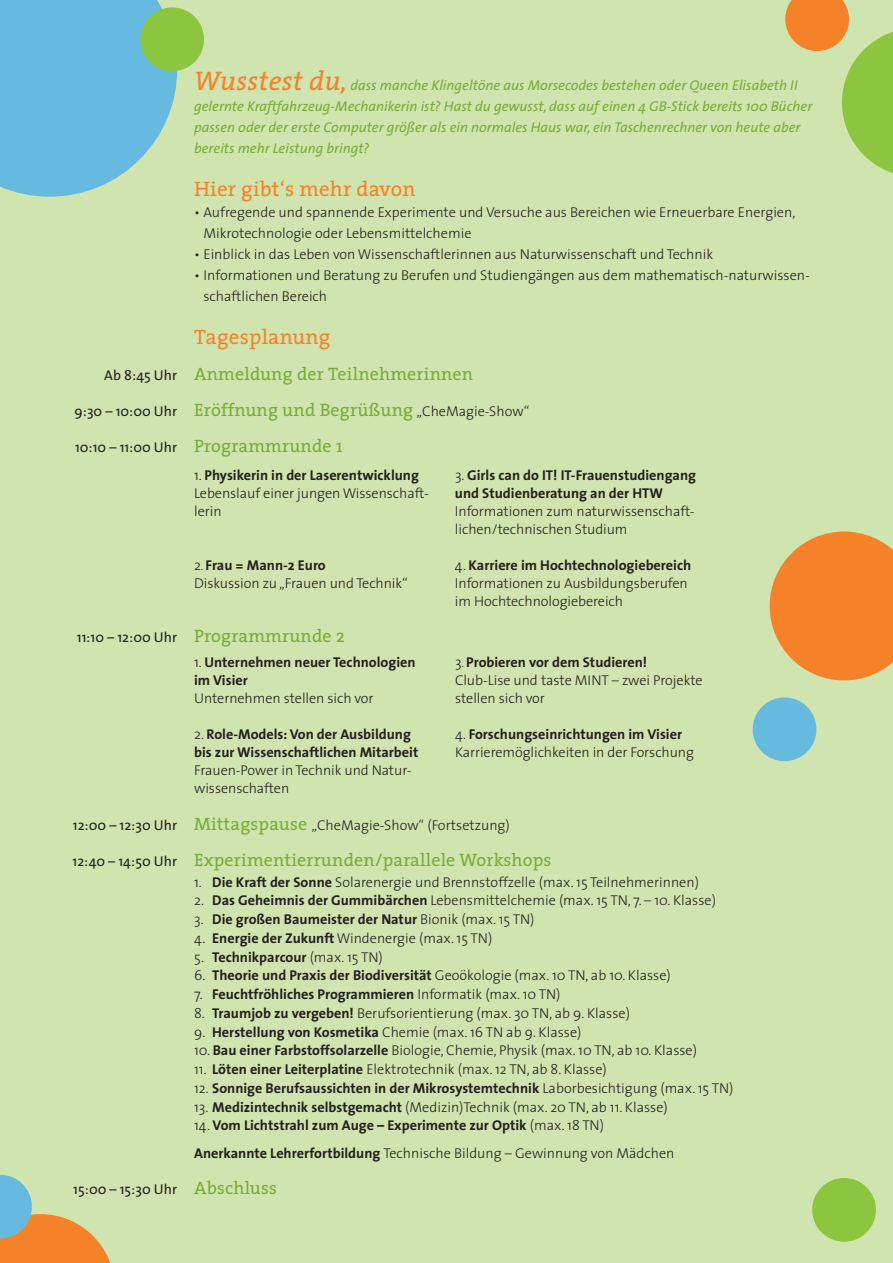
<style>
.page{position:relative;width:893px;height:1263px;background:#cfe4ae}
.page>*{position:absolute;margin:0;border:0;box-sizing:border-box;transform-origin:0 0}
.t1{font:21px "The Serif";letter-spacing:.01em;color:#f58229}
.t2{font:18px/36px "The Serif";letter-spacing:.01em;color:#79ad36}
.t3{font:300 14.25px/18px "The Sans";color:#231f20}
.t4{font:700 14.25px/18px "The Sans";color:#231f20}
.t5{font:italic 14.25px/21px "The Sans";color:#79ad36}
.t6{font:14.25px "The Sans";color:#231f20}
.s1{font-family:"The Serif";font-size:27px;color:#f58229}
.s2{font-family:"The Sans";font-weight:300;font-size:14.25px;color:#231f20}
.s3{font-weight:700}
.s4{font-style:italic;font-size:12px}
.s5{font-weight:300}
.s6{font-size:12px}
.s7{font-family:"The Serif";font-weight:400;font-size:18px;color:#79ad36}
</style>
<div class="page">
<svg style="left:0;top:0;width:177px;height:197px;background:#72bed9"></svg>
<svg style="left:0;top:1175px;width:111px;height:88px"></svg>
<div style="left:812px;top:1178px;width:64px;height:64px;background:#8bc63e;border-radius:50%"></div>
<svg style="left:785px;top:0;width:108px;height:173px"></svg>
<svg style="left:770px;top:531px;width:123px;height:149px"></svg>
<div style="left:753px;top:697px;width:63px;height:64px;background:#66badf;border-radius:50%"></div>
<div style="left:140px;top:7px;width:64px;height:64px;background:#8bc63e;border-radius:50%"></div>
<p class="t6" style="left:104px;top:364px;width:74px">Ab 8:45 Uhr</p>
<p class="t6" style="left:74px;top:400px;width:104px">9:30 – 10:00 Uhr</p>
<p class="t6" style="left:75px;top:436px;width:104px">10:10 – 11:00 Uhr</p>
<p class="t6" style="left:77px;top:625px;width:102px">11:10 – 12:00 Uhr</p>
<p class="t6" style="left:73px;top:813px;width:106px">12:00 – 12:30 Uhr</p>
<p class="t6" style="left:73px;top:849px;width:106px">12:40 – 14:50 Uhr</p>
<p class="t6" style="left:73px;top:1177px;width:105px">15:00 – 15:30 Uhr</p>
<p class="t5" style="left:194px;top:74px;width:620px"><span class="s1">Wusstest du,</span> dass manche Klingeltöne aus Morsecodes bestehen oder Queen Elisabeth II gelernte Kraftfahrzeug-Mechanikerin ist? Hast du gewusst, dass auf einen 4 GB-Stick bereits 100 Bücher passen oder der erste Computer größer als ein normales Haus war, ein Taschenrechner von heute aber bereits mehr Leistung bringt?</p>
<h1 class="t1" style="left:194px;top:171px;width:223px">Hier gibt‘s mehr davon</h1>
<p class="t3" style="left:203px;top:201px;width:593px;line-height:21px;text-indent:-9px">• Aufregende und spannende Experimente und Versuche aus Bereichen wie Erneuerbare Energien,<br>Mikrotechnologie oder Lebensmittelchemie</p>
<p class="t3" style="left:194px;top:245px;width:520px">• Einblick in das Leben von Wissenschaftlerinnen aus Naturwissenschaft und Technik</p>
<p class="t3" style="left:203px;top:264px;width:608px;line-height:21px;text-indent:-9px">• Informationen und Beratung zu Berufen und Studiengängen aus dem mathematisch-naturwissen&shy;schaftlichen Bereich</p>
<h1 class="t1" style="left:194px;top:320px;width:138px">Tagesplanung</h1>
<p class="t2" style="left:194px;top:356px;width:337px">Anmeldung der Teilnehmerinnen<br>Eröffnung und Begrüßung <span class="s2">„CheMagie-Show“<br></span>Programmrunde 1</p>
<p class="t3" style="left:194px;top:466px;width:236px">1. <span class="s3">Physikerin in der Laserentwicklung<br></span>Lebenslauf einer jungen Wissenschaft&shy;lerin</p>
<p class="t3" style="left:194px;top:556px;width:215px">2<span class="s4">.</span> <span class="s3">Frau = Mann-2 Euro<br></span>Diskussion zu „Frauen und Technik“</p>
<p class="t2" style="left:194px;top:617px;width:152px">Programmrunde 2</p>
<p class="t4" style="left:194px;top:653px;width:223px"><span class="s5">1.</span> Unternehmen neuer Technologien im Visier</p>
<p class="t3" style="left:194px;top:689px;width:181px">Unternehmen stellen sich vor</p>
<p class="t4" style="left:194px;top:725px;width:226px"><span class="s5">2.</span> Role-Models: Von der Ausbildung bis zur Wissenschaftlichen Mitarbeit</p>
<p class="t3" style="left:194px;top:761px;width:219px">Frauen-Power in Technik und Natur&shy;wissenschaften</p>
<p class="t4" style="left:455px;top:466px;width:243px"><span class="s5">3.</span> Girls can do IT! IT-Frauenstudiengang und Studienberatung an der HTW</p>
<p class="t3" style="left:455px;top:502px;width:241px">Informationen zum naturwissenschaft&shy;lichen/technischen Studium</p>
<p class="t3" style="left:455px;top:556px;width:238px">4. <span class="s3">Karriere im Hochtechnologiebereich<br></span>Informationen zu Ausbildungsberufen im Hochtechnologiebereich</p>
<p class="t3" style="left:455px;top:653px;width:249px">3<span class="s6">.</span> <span class="s3">Probieren vor dem Studieren!<br></span>Club-Lise und taste MINT – zwei Projekte stellen sich vor</p>
<p class="t3" style="left:455px;top:725px;width:241px">4. <span class="s3">Forschungseinrichtungen im Visier<br></span>Karrieremöglichkeiten in der Forschung</p>
<p class="t3" style="left:194px;top:815px;width:317px"><span class="s7">Mittagspause</span> „CheMagie-Show“ (Fortsetzung)</p>
<p class="t2" style="left:194px;top:841px;width:359px">Experimentierrunden/parallele Workshops</p>
<p class="t3" style="left:194px;top:872px;width:506px">1. <span class="s3">Die Kraft der Sonne</span> Solarenergie und Brennstoffzelle (max. 15 Teilnehmerinnen)</p>
<p class="t3" style="left:194px;top:891px;width:523px">2. <span class="s3">Das Geheimnis der Gummibärchen</span> Lebensmittelchemie (max. 15 TN, 7. – 10. Klasse)</p>
<p class="t4" style="left:194px;top:910px;width:342px"><span class="s5">3.</span> Die großen Baumeister der Natur <span class="s5">Bionik (max. 15 TN)</span></p>
<p class="t3" style="left:194px;top:928px;width:300px">4. <span class="s3">Energie der Zukunft</span> Windenergie (max. 15 TN)</p>
<p class="t4" style="left:194px;top:947px;width:190px"><span class="s5">5.</span> Technikparcour <span class="s5">(max. 15 TN)</span></p>
<p class="t3" style="left:194px;top:966px;width:478px">6. <span class="s3">Theorie und Praxis der Biodiversität</span> Geoökologie (max. 10 TN, ab 10. Klasse)</p>
<p class="t4" style="left:194px;top:985px;width:368px"><span class="s5">7.</span> Feuchtfröhliches Programmieren <span class="s5">Informatik (max. 10 TN)</span></p>
<p class="t3" style="left:194px;top:1004px;width:437px">8. <span class="s3">Traumjob zu vergeben!</span> Berufsorientierung (max. 30 TN, ab 9. Klasse)</p>
<p class="t3" style="left:194px;top:1022px;width:389px">9. <span class="s3">Herstellung von Kosmetika</span> Chemie (max. 16 TN ab 9. Klasse)</p>
<p class="t3" style="left:194px;top:1041px;width:504px">10. <span class="s3">Bau einer Farbstoffsolarzelle</span> Biologie, Chemie, Physik (max. 10 TN, ab 10. Klasse)</p>
<p class="t3" style="left:194px;top:1060px;width:414px">11. <span class="s3">Löten einer Leiterplatine</span> Elektrotechnik (max. 12 TN, ab 8. Klasse)</p>
<p class="t4" style="left:194px;top:1079px;width:541px"><span class="s5">12.</span> Sonnige Berufsaussichten in der Mikrosystemtechnik <span class="s5">Laborbesichtigung (max. 15 TN)</span></p>
<p class="t3" style="left:194px;top:1097px;width:475px">13. <span class="s3">Medizintechnik selbstgemacht</span> (Medizin)Technik (max. 20 TN, ab 11. Klasse)</p>
<p class="t4" style="left:194px;top:1111px;width:482px;line-height:27.8px"><span class="s5">14.</span> Vom Lichtstrahl zum Auge – Experimente zur Optik <span class="s5">(max. 18 TN)<br></span>Anerkannte Lehrerfortbildung <span class="s5">Technische Bildung – Gewinnung von Mädchen</span></p>
<p class="t2" style="left:194px;top:1169px;width:84px">Abschluss</p>
</div>
